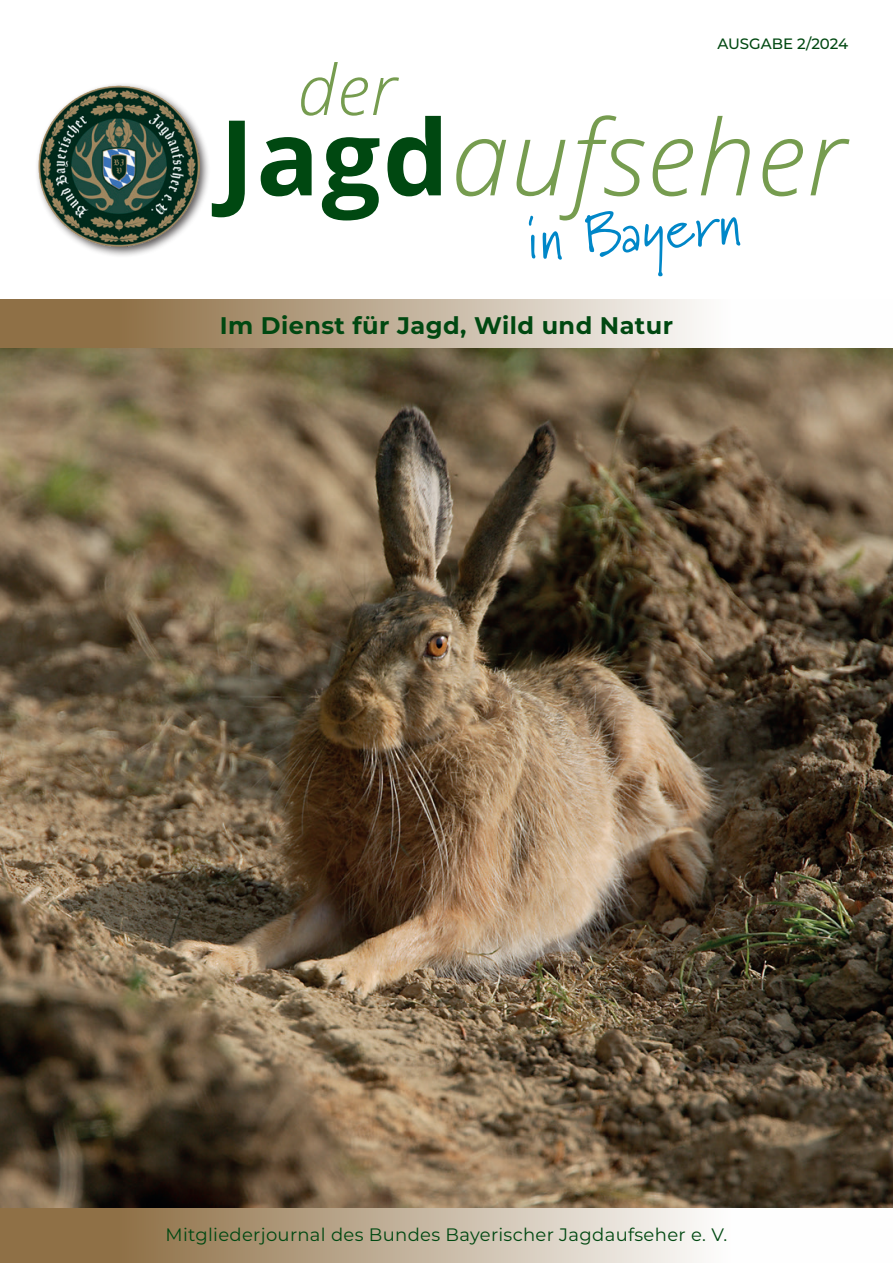
<style>
.page{position:relative;width:893px;height:1263px;background:#fff}
.page>*{position:absolute;margin:0;border:0;box-sizing:border-box;transform-origin:0 0}
.t1{font:italic 300 104.55px "Open Sans";letter-spacing:.02em;color:#769c4f}
.t2{font:italic 300 69.75px "Open Sans";color:#769c4f}
.t3{font:58.95px "Marydale";color:#0087c8}
.t4{font:700 24px "Montserrat";letter-spacing:.015em;color:#004811}
.t5{font:18px "Montserrat";letter-spacing:.015em;color:#004811}
.t6{font:500 15px "Montserrat";color:#004811}
.s1{font-weight:700;font-style:normal;color:#004811}
</style>
<div class="page">
<svg style="left:0;top:300px;width:893px;height:49px"></svg>
<div style="left:0;top:1207px;width:893px;height:56px;background:linear-gradient(to right,#836132,#fff)"></div>
<img style="left:0;top:349px;width:893px;height:859px">
<div style="left:34px;top:81px;width:177px;height:177px;background:#231f20;opacity:.75"></div>
<img style="left:38px;top:85px;width:162px;height:162px">
<p class="t6" style="left:717px;top:33px;width:132px">AUSGABE 2/2024</p>
<h2 class="t2" style="left:298px;top:42px;width:100px">der</h2>
<h1 class="t1" style="left:220px;top:85px;width:627px"><span class="s1">Jagd</span>aufseher</h1>
<h3 class="t3" style="left:522px;top:206px;width:217px;rotate:-5deg">in Bayern</h3>
<h3 class="t4" style="left:220px;top:308px;width:455px">Im Dienst für Jagd, Wild und Natur</h3>
<p class="t5" style="left:166px;top:1222px;width:563px">Mitgliederjournal des Bundes Bayerischer Jagdaufseher e. V.</p>
</div>
